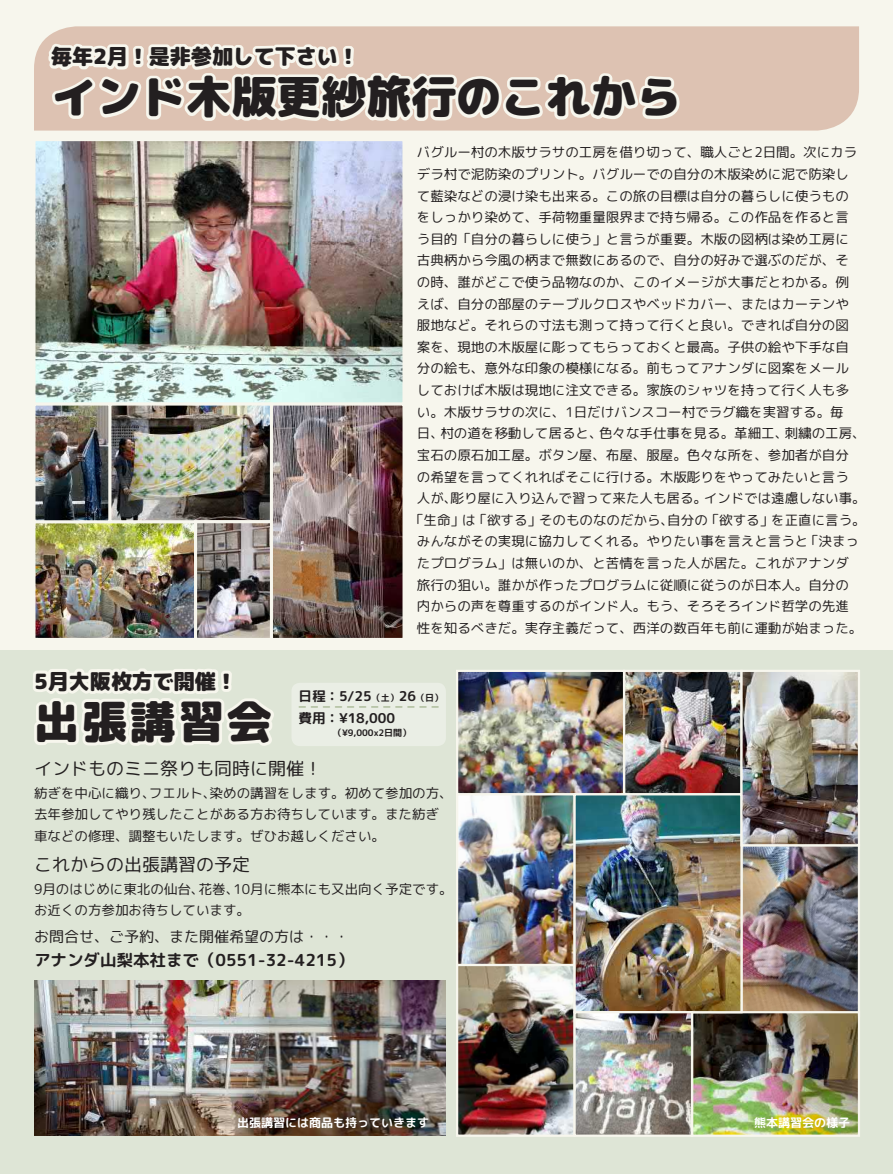
<style>
.page{position:relative;width:893px;height:1174px;background:#f7f6ed}
.page>*{position:absolute;margin:0;border:0;box-sizing:border-box;transform-origin:0 0}
.ページタイトル{font:900 45px "Rounded Mplus 1 c";color:#231f20}
.ページタイトル-2{font:900 21px "Rounded Mplus 1 c";color:#231f20}
.文中_見出し{font:18px "Rounded Mplus 1 c";color:#231f20}
.本文{font:700 16.5px "Rounded Mplus 1 c";color:#231f20}
.本文-2{font:15px "Rounded Mplus 1 c";color:#231f20}
.本文-3{font:13.5px/21.6px "Rounded Mplus 1 c";color:#231f20}
.本文-4{font:700 13.5px/21.6px "Rounded Mplus 1 c";color:#231f20}
.本文-5{font:700 12px "Rounded Mplus 1 c";color:#fff}
.本文-6{font:700 9px "Rounded Mplus 1 c";color:#231f20}
.s1{font-size:9px}
</style>
<div class="page">
<img style="left:37px;top:142px;width:364px;height:495px">
<div style="left:34px;top:26px;width:825px;height:105px;background:#ddc2b2"></div>
<div style="left:0;top:651px;width:893px;height:523px;background:#dee5d6"></div>
<div style="left:270px;top:402px;width:135px;height:239px;border:3px solid #f7f6ed"></div>
<div style="left:33px;top:402px;width:78px;height:121px;border:3px solid #f7f6ed"></div>
<div style="left:291px;top:683px;width:155px;height:63px;background:#eaeee5;border-radius:9px"></div>
<img style="left:743px;top:672px;width:114px;height:339px">
<div style="left:740px;top:844px;width:120px;height:173px;border:2px solid #f7f6ed"></div>
<img style="left:459px;top:672px;width:281px;height:120px">
<div style="left:623px;top:669px;width:120px;height:126px;border:2px solid #f7f6ed"></div>
<img style="left:576px;top:1014px;width:281px;height:119px">
<div style="left:691px;top:1011px;width:169px;height:125px;border:2px solid #f7f6ed"></div>
<div style="left:456px;top:669px;width:169px;height:126px;border:2px solid #f7f6ed"></div>
<img style="left:459px;top:796px;width:114px;height:337px">
<div style="left:456px;top:793px;width:120px;height:173px;border:2px solid #f7f6ed"></div>
<div style="left:456px;top:964px;width:120px;height:172px;border:2px solid #f7f6ed"></div>
<img style="left:576px;top:796px;width:164px;height:214px">
<div style="left:573px;top:793px;width:170px;height:220px;border:2px solid #f7f6ed"></div>
<div style="left:740px;top:669px;width:120px;height:177px;border:2px solid #f7f6ed"></div>
<div style="left:573px;top:1011px;width:120px;height:125px;border:2px solid #f7f6ed"></div>
<img style="left:269px;top:980px;width:177px;height:155px">
<img style="left:34px;top:980px;width:235px;height:155px">
<svg style="left:299px;top:706px;width:139px;height:1px"></svg>
<img style="left:43px;top:26px;width:640px;height:453px">
<img style="left:27px;top:520px;width:252px;height:226px">
<p class="ページタイトル-2" style="left:51px;top:42px;width:309px">毎年2月！是非参加して下さい！</p>
<p class="ページタイトル" style="left:51px;top:65px;width:632px">インド木版更紗旅行のこれから</p>
<p class="本文-3" style="left:417px;top:142px;width:442px">バグルー村の木版サラサの工房を借り切って、職人ごと2日間。次にカラ</p>
<p class="本文-3" style="left:417px;top:163px;width:433px">デラ村で泥防染のプリント。バグルーでの自分の木版染めに泥で防染し</p>
<p class="本文-3" style="left:417px;top:185px;width:433px">て藍染などの浸け染も出来る。この旅の目標は自分の暮らしに使うもの</p>
<p class="本文-3" style="left:417px;top:206px;width:433px">をしっかり染めて、手荷物重量限界まで持ち帰る。この作品を作ると言</p>
<p class="本文-3" style="left:417px;top:228px;width:433px">う目的「自分の暮らしに使う」と言うが重要。木版の図柄は染め工房に</p>
<p class="本文-3" style="left:417px;top:250px;width:433px">古典柄から今風の柄まで無数にあるので、自分の好みで選ぶのだが、そ</p>
<p class="本文-3" style="left:417px;top:271px;width:433px">の時、誰がどこで使う品物なのか、このイメージが大事だとわかる。例</p>
<p class="本文-3" style="left:417px;top:293px;width:433px">えば、自分の部屋のテーブルクロスやベッドカバー、またはカーテンや</p>
<p class="本文-3" style="left:417px;top:314px;width:433px">服地など。それらの寸法も測って持って行くと良い。できれば自分の図</p>
<p class="本文-3" style="left:417px;top:336px;width:433px">案を、現地の木版屋に彫ってもらっておくと最高。子供の絵や下手な自</p>
<p class="本文-3" style="left:417px;top:358px;width:433px">分の絵も、意外な印象の模様になる。前もってアナンダに図案をメール</p>
<p class="本文-3" style="left:417px;top:379px;width:433px">しておけば木版は現地に注文できる。家族のシャツを持って行く人も多</p>
<p class="本文-3" style="left:417px;top:401px;width:428px">い。木版サラサの次に、1日だけバンスコー村でラグ織を実習する。毎</p>
<p class="本文-3" style="left:417px;top:422px;width:450px">日、村の道を移動して居ると、色々な手仕事を見る。革細工、刺繍の工房、</p>
<p class="本文-3" style="left:417px;top:444px;width:433px">宝石の原石加工屋。ボタン屋、布屋、服屋。色々な所を、参加者が自分</p>
<p class="本文-3" style="left:417px;top:466px;width:433px">の希望を言ってくれればそこに行ける。木版彫りをやってみたいと言う</p>
<p class="本文-3" style="left:417px;top:487px;width:450px">人が、彫り屋に入り込んで習って来た人も居る。インドでは遠慮しない事。</p>
<p class="本文-3" style="left:410px;top:509px;width:457px">「生命」は「欲する」そのものなのだから、自分の「欲する」を正直に言う。</p>
<p class="本文-3" style="left:417px;top:530px;width:444px">みんながその実現に協力してくれる。やりたい事を言えと言うと「決まっ</p>
<p class="本文-3" style="left:417px;top:552px;width:433px">たプログラム」は無いのか、と苦情を言った人が居た。これがアナンダ</p>
<p class="本文-3" style="left:417px;top:574px;width:433px">旅行の狙い。誰かが作ったプログラムに従順に従うのが日本人。自分の</p>
<p class="本文-3" style="left:417px;top:595px;width:433px">内からの声を尊重するのがインド人。もう、そろそろインド哲学の先進</p>
<p class="本文-3" style="left:417px;top:617px;width:447px">性を知るべきだ。実存主義だって、西洋の数百年も前に運動が始まった。</p>
<p class="ページタイトル-2" style="left:34px;top:666px;width:204px">5月大阪枚方で開催！</p>
<p class="ページタイトル" style="left:34px;top:689px;width:239px">出張講習会</p>
<p class="本文-4" style="left:298px;top:685px;width:146px">日程：5/25<span class="s1">（土）</span>26<span class="s1">（日）</span>費用：¥18,000</p>
<p class="本文-6" style="left:333px;top:726px;width:80px">（¥9,000x2日間）</p>
<p class="文中_見出し" style="left:34px;top:755px;width:289px">インドものミニ祭りも同時に開催！</p>
<p class="本文-3" style="left:34px;top:782px;width:420px">紡ぎを中心に織り、フエルト、染めの講習をします。初めて参加の方、去年参加してやり残したことがある方お待ちしています。また紡ぎ車などの修理、調整もいたします。ぜひお越しください。</p>
<p class="文中_見出し" style="left:34px;top:851px;width:217px">これからの出張講習の予定</p>
<p class="本文-3" style="left:34px;top:878px;width:420px">9月のはじめに東北の仙台、花巻、10月に熊本にも又出向く予定です。お近くの方参加お待ちしています。</p>
<p class="本文-2" style="left:34px;top:925px;width:316px">お問合せ、ご予約、また開催希望の方は・・・</p>
<p class="本文" style="left:34px;top:948px;width:321px">アナンダ山梨本社まで（0551-32-4215）</p>
<p class="本文-5" style="left:237px;top:1114px;width:194px">出張講習には商品も持っていきます</p>
<p class="本文-5" style="left:754px;top:1114px;width:97px">熊本講習会の様子</p>
</div>
